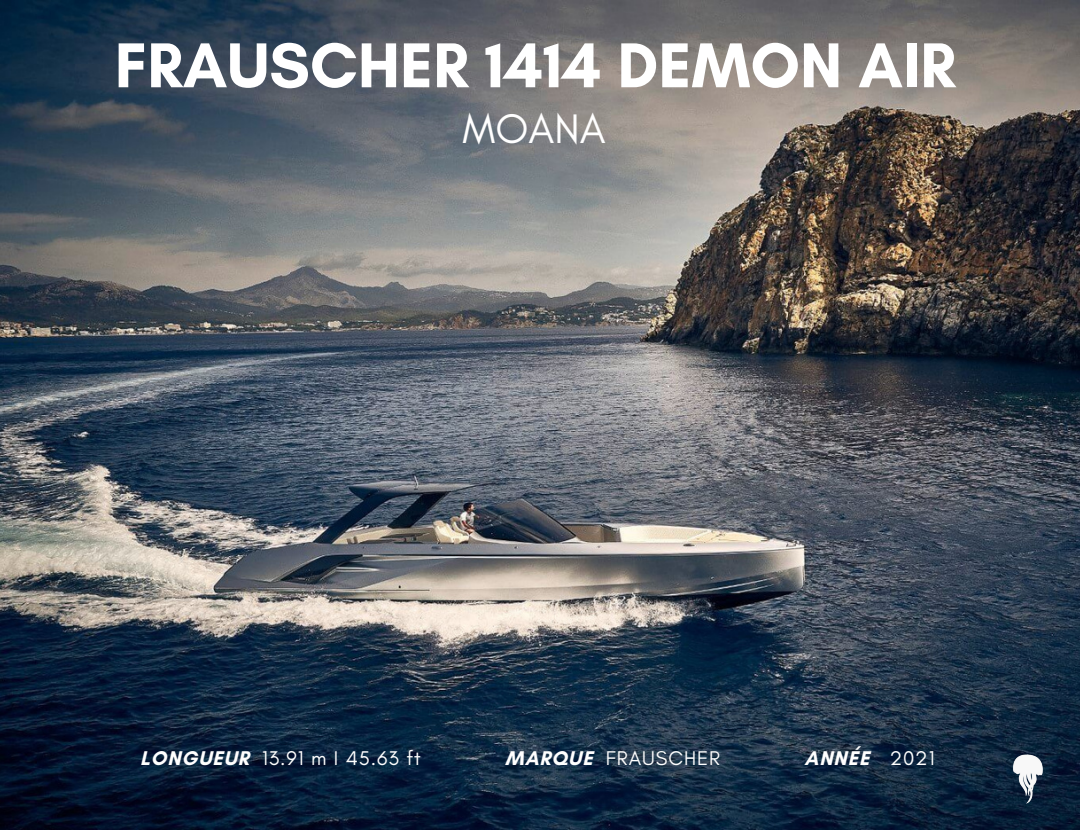
<style>
.page{position:relative;width:1080px;height:830px;background:#fff}
.page>*{position:absolute;margin:0;border:0;box-sizing:border-box;transform-origin:0 0}
.t1{font:700 64.5px "Glacial Indifference";color:#fff}
.t2{font:42px "Glacial Indifference";color:#fff}
.t3{font:20.25px "Glacial Indifference";letter-spacing:.045em;color:#fff}
.t4{font:700 20.25px "Glacial Indifference";letter-spacing:.045em;color:#fff}
.s1{font-weight:700}
.s2{font-weight:400}
</style>
<div class="page">
<img style="left:0;top:0;width:1080px;height:829px">
<img style="left:978px;top:727px;width:102px;height:102px">
<h2 class="t1" style="left:115px;top:26px;width:843px">FRAUSCHER 1414 DEMON AIR</h2>
<h1 class="t2" style="left:463px;top:103px;width:145px">MOANA</h1>
<p class="t3" style="left:140px;top:745px;width:282px"><span class="s1">LONGUEUR</span> 13.91 m I 45.63 ft</p>
<p class="t3" style="left:505px;top:745px;width:216px"><span class="s1">MARQUE</span> FRAUSCHER</p>
<p class="t4" style="left:805px;top:745px;width:131px">ANNÉE <span class="s2">2021</span></p>
</div>
